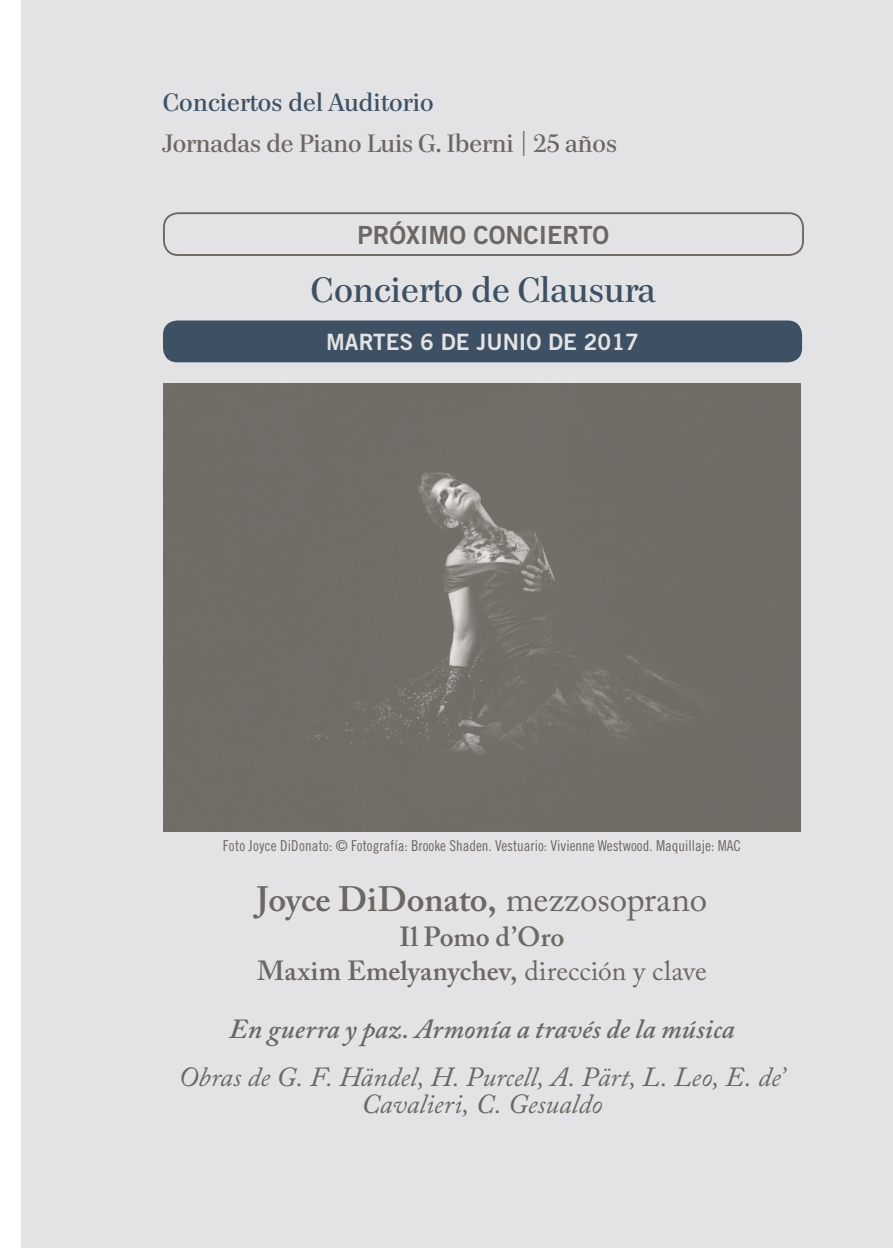
<style>
.page{position:relative;width:893px;height:1248px;background:#fff}
.page>*{position:absolute;margin:0;border:0;box-sizing:border-box;transform-origin:0 0}
.t1{font:600 35px "Adobe Caslon Pro";letter-spacing:-.01em;color:#6d6763}
.t2{font:35px "Paperback 48";letter-spacing:.01em;color:#3e5164}
.t3{font:italic 27.5px/27px "Adobe Caslon Pro";color:#6d6763;text-align:center}
.t4{font:600 27.5px/34px "Adobe Caslon Pro";letter-spacing:.005em;color:#6d6763;text-align:center}
.t5{font:italic 600 27.5px "Adobe Caslon Pro";letter-spacing:.005em;color:#6d6763}
.t6{font:25px "Paperback 48";color:#6d6763}
.t7{font:25px "Paperback 48";letter-spacing:.01em;color:#3e5164}
.t8{font:25px "Trade Gothic LT Std Bd 2";color:#6d6763}
.t9{font:22.5px "Trade Gothic LT Std Bd 2";color:#e3e3e6}
.t10{font:15px "Trade Gothic LT Std Cn 18";color:#6d6763}
.s1{font-weight:400}
</style>
<div class="page">
<div style="left:21px;top:0;width:872px;height:1247px;background:#e3e3e6"></div>
<div style="left:163px;top:212px;width:641px;height:44px;border:2px solid #6d6763;border-radius:14px"></div>
<div style="left:163px;top:320px;width:639px;height:42px;background:#3e5164;border-radius:14px"></div>
<div style="left:163px;top:384px;width:638px;height:447px;background:#726c67"></div>
<h3 class="t7" style="left:163px;top:88px;width:272px">Conciertos del Auditorio</h3>
<h3 class="t6" style="left:163px;top:129px;width:455px">Jornadas de Piano Luis G. Iberni | 25 años</h3>
<h3 class="t8" style="left:358px;top:220px;width:78px">PRÓXIMO</h3>
<h3 class="t8" style="left:474px;top:220px;width:80px">CONCIERTO</h3>
<h1 class="t2" style="left:311px;top:270px;width:346px">Concierto de Clausura</h1>
<h3 class="t9" style="left:326px;top:327px;width:314px">MARTES 6 DE JUN IO DE 2017</h3>
<p class="t10" style="left:223px;top:836px;width:520px">Foto Joyce DiDonato: © Fotografía: Brooke Shaden. Vestuario: Vivienne Westwood. Maquillaje: MAC</p>
<h1 class="t1" style="left:257px;top:878px;width:452px">Joyce DiDonato, <span class="s1">mezzosoprano</span></h1>
<h2 class="t4" style="left:257px;top:919px;width:451px">Il Pomo d’Oro<br>Maxim Emelyanychev, <span class="s1">dirección y clave</span></h2>
<h2 class="t5" style="left:229px;top:1011px;width:507px">En guerra y paz. Armonía a través de la música</h2>
<h2 class="t3" style="left:179px;top:1062px;width:608px">Obras de G. F. Händel, H. Purcell, A. Pärt, L. Leo, E. de’<br>Cavalieri, C. Gesualdo</h2>
</div>
